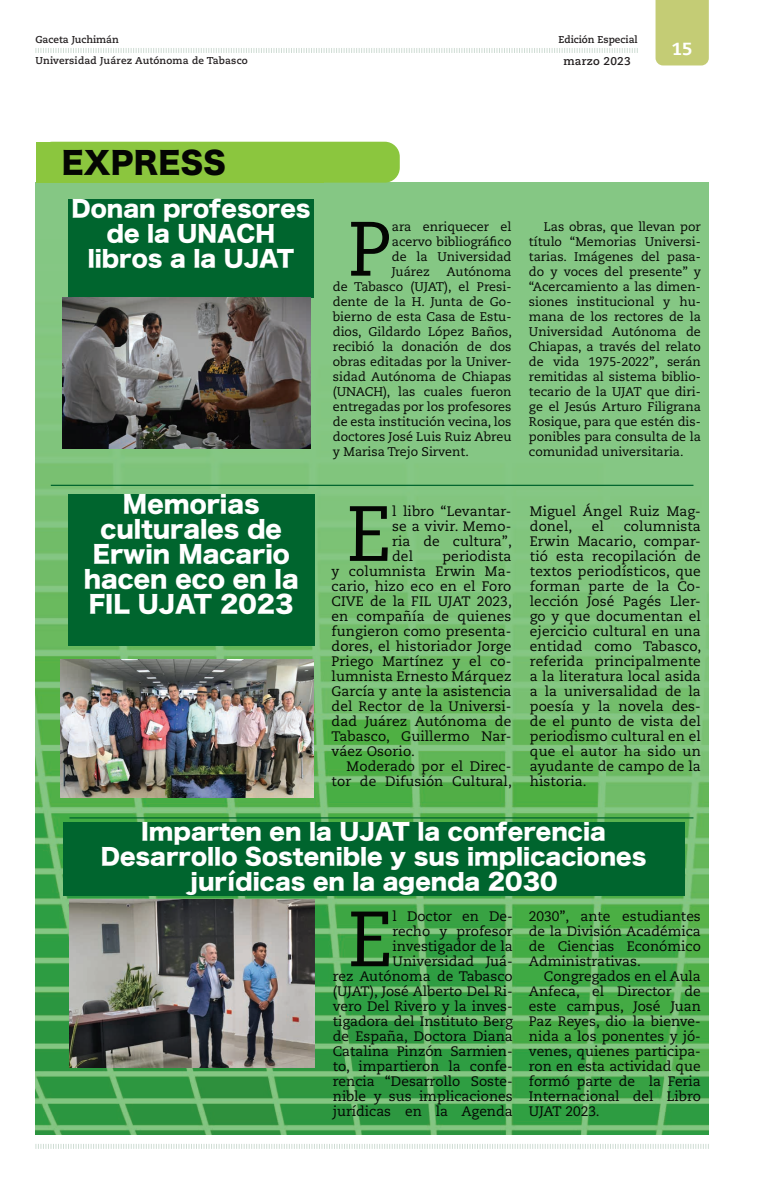
<style>
.page{position:relative;width:762px;height:1188px;background:#fff}
.page>*{position:absolute;margin:0;border:0;box-sizing:border-box;transform-origin:0 0}
.t1{font:78px "Caecilia LT Std";color:#040503}
.t2{font:76.75px "Caecilia LT Std";color:#040503}
.t3{font:30px "Hira Kaku Std W8";color:#040503}
.t4{font:23.75px/25px "Hira Kaku Std W8";color:#fff;text-align:center}
.t5{font:22.5px/25px "Hira Kaku Std W8";color:#fff;text-align:center}
.t6{font:800 17.5px "Caecilia LT Std";color:#fff}
.t7{font:13.75px/15px "Caecilia LT Std";color:#040503;text-align:justify}
.t8{font:12.5px/15px "Caecilia LT Std";color:#040503;text-align:justify}
.t9{font:700 11.25px "Caecilia LT Std";letter-spacing:.02em;color:#231f20}
.t10{font:700 10px "Caecilia LT Std";letter-spacing:.02em;color:#231f20}
.t11{font:700 10px "Caecilia LT Std";color:#231f20}
</style>
<div class="page">
<div style="left:655px;top:0;width:54px;height:65px;background:#c4cc75"></div>
<svg style="left:35px;top:1144px;width:674px;height:5px"></svg>
<svg style="left:35px;top:48px;width:603px;height:5px"></svg>
<img style="left:35px;top:183px;width:674px;height:951px">
<div style="left:38px;top:142px;width:362px;height:41px;background:#8bc63e;border-radius:15px"></div>
<div style="left:36px;top:142px;width:287px;height:41px;background:#8bc63e"></div>
<div style="left:68px;top:199px;width:246px;height:98px;background:#00652e"></div>
<div style="left:68px;top:494px;width:246px;height:151px;background:#00652e"></div>
<hr style="left:69px;top:817px;width:624px;height:1px;background:#00652e">
<div style="left:63px;top:821px;width:621px;height:74px;background:#00652e"></div>
<hr style="left:51px;top:484px;width:642px;height:2px;background:#00652e">
<img style="left:61px;top:659px;width:252px;height:137px">
<img style="left:63px;top:297px;width:248px;height:151px">
<img style="left:69px;top:898px;width:245px;height:169px">
<p class="t11" style="left:35px;top:34px;width:85px">Gaceta Juchimán</p>
<p class="t10" style="left:35px;top:55px;width:214px">Universidad Juárez Autónoma de Tabasco</p>
<p class="t11" style="left:558px;top:34px;width:81px">Edición Especial</p>
<p class="t9" style="left:563px;top:55px;width:69px">marzo 2023</p>
<p class="t6" style="left:672px;top:38px;width:22px">15</p>
<h3 class="t3" style="left:62px;top:146px;width:166px">EXPRESS</h3>
<h3 class="t5" style="left:72px;top:196px;width:240px">Donan profesores de la UNACH libros a la UJAT</h3>
<h3 class="t4" style="left:84px;top:492px;width:216px">Memorias culturales de<br>Erwin Macario hacen eco en la<br>FIL UJAT 2023</h3>
<h2 class="t2" style="left:348px;top:204px;width:46px">P</h2>
<p class="t8" style="left:392px;top:219px;width:121px">ara enriquecer el acervo bibliográfico de la Universidad Juárez</p>
<p class="t8" style="left:333px;top:264px;width:181px;text-indent:114px">Autónoma de Tabasco (UJAT), el Presi&shy;dente de la H. Junta de Go&shy;bierno de esta Casa de Estu&shy;dios, Gildardo López Baños, recibió la donación de dos obras editadas por la Univer&shy;sidad Autónoma de Chiapas (UNACH), las cuales fueron entregadas por los profesores de esta institución vecina, los doctores José Luis Ruiz Abreu y Marisa Trejo Sirvent.</p>
<h1 class="t1" style="left:346px;top:488px;width:46px">E</h1>
<p class="t7" style="left:392px;top:503px;width:121px">l libro “Levantar&shy;se a vivir. Memo&shy;ria de cultura”, del</p>
<p class="t7" style="left:331px;top:548px;width:182px;text-indent:111px">periodista y columnista Erwin Ma&shy;cario, hizo eco en el Foro CIVE de la FIL UJAT 2023, en compañía de quienes fungieron como presenta&shy;dores, el historiador Jorge Priego Martínez y el co&shy;lumnista Ernesto Márquez García y ante la asistencia del Rector de la Universi&shy;dad Juárez Autónoma de Tabasco, Guillermo Nar&shy;váez Osorio.</p>
<p class="t7" style="left:331px;top:758px;width:182px;text-align:right">Moderado por el Direc&shy;tor de Difusión Cultural,</p>
<p class="t8" style="left:529px;top:219px;width:173px;text-indent:15px">Las obras, que llevan por título “Memorias Universi&shy;tarias. Imágenes del pasa&shy;do y voces del presente” y “Acercamiento a las dimen&shy;siones institucional y hu&shy;mana de los rectores de la Universidad Autónoma de Chiapas, a través del relato de vida 1975-2022”, serán remitidas al sistema biblio&shy;tecario de la UJAT que diri&shy;ge el Jesús Arturo Filigrana Rosique, para que estén dis&shy;ponibles para consulta de la comunidad universitaria.</p>
<p class="t7" style="left:530px;top:503px;width:172px">Miguel Ángel Ruiz Mag&shy;donel,</p>
<p class="t7" style="left:530px;top:518px;width:173px;text-indent:94px">columnista Erwin Macario, compar&shy;tió esta recopilación de textos periodísticos, que forman parte de la Co&shy;lección José Pagés Ller&shy;go y que documentan el ejercicio cultural en una entidad como Tabasco, referida principalmente a la literatura local asida a la universalidad de la poesía y la novela des&shy;de el punto de vista del periodismo cultural en el que el autor ha sido un ayudante de campo de la historia.</p>
<p class="t7" style="left:592px;top:518px;width:14px">el</p>
<h3 class="t5" style="left:101px;top:819px;width:547px">Imparten en la UJAT la conferencia<br>Desarrollo Sostenible y sus implicaciones jurídicas en la agenda 2030</h3>
<p class="t7" style="left:333px;top:908px;width:181px;text-align:right">l Doctor en De-<br>recho y profesor investigador de la<br>Universidad Juá-<br>rez Autónoma de Tabasco (UJAT), José Alberto Del Ri&shy;vero Del Rivero y la inves&shy;tigadora del Instituto Berg de España, Doctora Diana<br>Catalina Pinzón Sarmien&shy;to, impartieron la confe&shy;rencia “Desarrollo Soste&shy;nible y sus implicaciones jurídicas en la Agenda</p>
<h1 class="t1" style="left:348px;top:893px;width:46px">E</h1>
<p class="t7" style="left:529px;top:908px;width:173px">2030”, ante estudiantes de la División Académica de Ciencias Económico Administrativas.</p>
<p class="t7" style="left:529px;top:968px;width:173px;text-indent:15px">Congregados en el Aula Anfeca, el Director de este campus, José Juan Paz Reyes, dio la bienve&shy;nida a los ponentes y jó&shy;venes, quienes participa&shy;ron en esta actividad que formó parte de la Feria Internacional del Libro UJAT 2023.</p>
</div>
